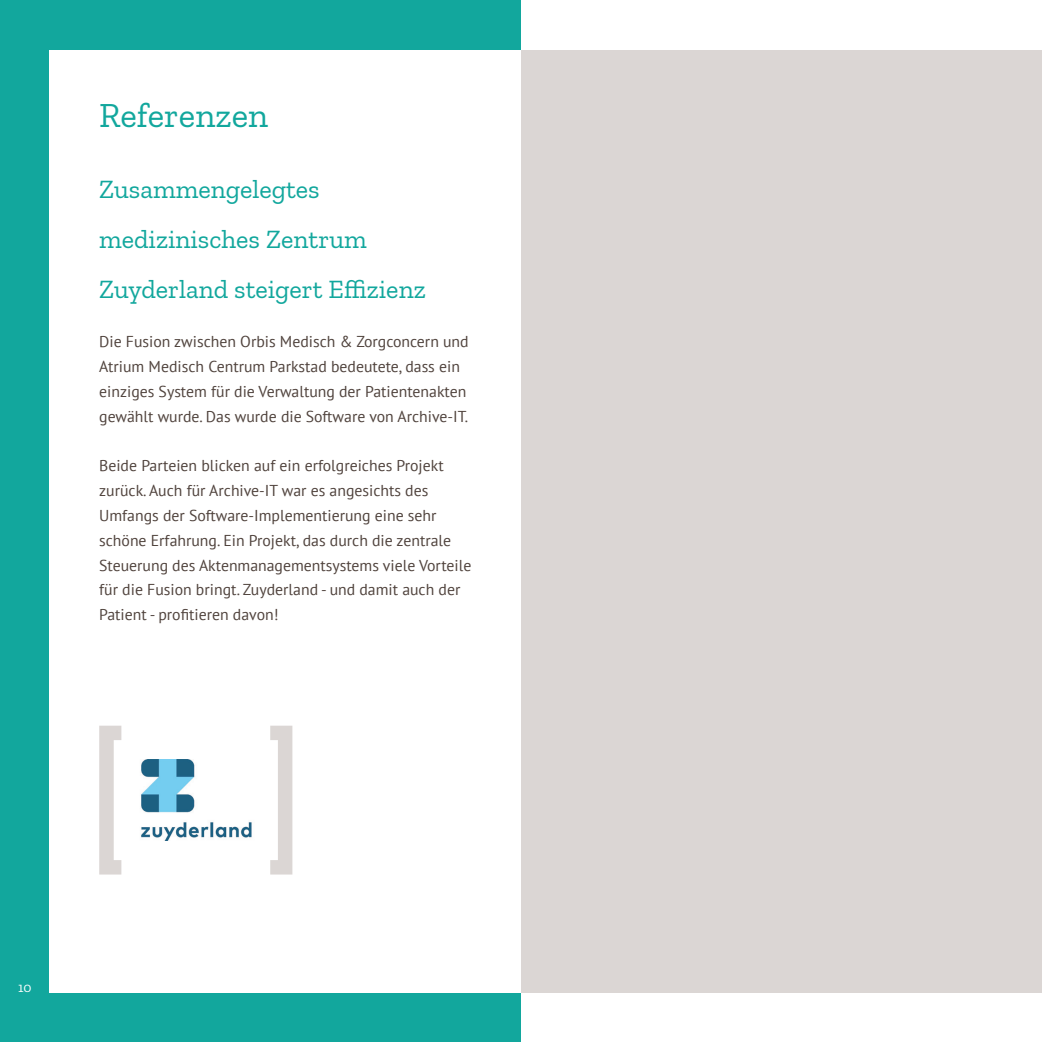
<style>
.page{position:relative;width:1042px;height:1042px;background:#fff}
.page>*{position:absolute;margin:0;border:0;box-sizing:border-box;transform-origin:0 0}
.t1{font:35px "Zilla Slab";color:#12a79d}
.t2{font:26.25px/49.5px "Zilla Slab";color:#12a79d}
.t3{font:15.75px/24.8px "PT Sans";color:#50433d}
.t4{font:14px "Zilla Slab";color:#fff}
</style>
<div class="page">
<div style="left:0;top:0;width:521px;height:1042px;background:#12a79d"></div>
<div style="left:502px;top:50px;width:540px;height:942px;background:#dbd6d4"></div>
<div style="left:50px;top:50px;width:471px;height:942px;background:#fff"></div>
<svg style="left:99px;top:725px;width:22px;height:149px"></svg>
<svg style="left:270px;top:725px;width:22px;height:149px"></svg>
<img style="left:141px;top:759px;width:111px;height:82px">
<p class="t1" style="left:99px;top:96px;width:170px">Referenzen</p>
<p class="t2" style="left:99px;top:165px;width:328px">Zusammengelegtes medizinisches Zentrum<br>Zuyderland steigert Effizienz</p>
<p class="t3" style="left:99px;top:329px;width:371px">Die Fusion zwischen Orbis Medisch &amp; Zorgconcern und Atrium Medisch Centrum Parkstad bedeutete, dass ein einziges System für die Verwaltung der Patientenakten gewählt wurde. Das wurde die Software von Archive-IT.</p>
<p class="t3" style="left:99px;top:453px;width:374px">Beide Parteien blicken auf ein erfolgreiches Projekt zurück. Auch für Archive-IT war es angesichts des Umfangs der Software-Implementierung eine sehr schöne Erfahrung. Ein Projekt, das durch die zentrale Steuerung des Aktenmanagementsystems viele Vorteile für die Fusion bringt. Zuyderland - und damit auch der Patient - profitieren davon!</p>
<p class="t4" style="left:18px;top:980px;width:15px">10</p>
</div>
